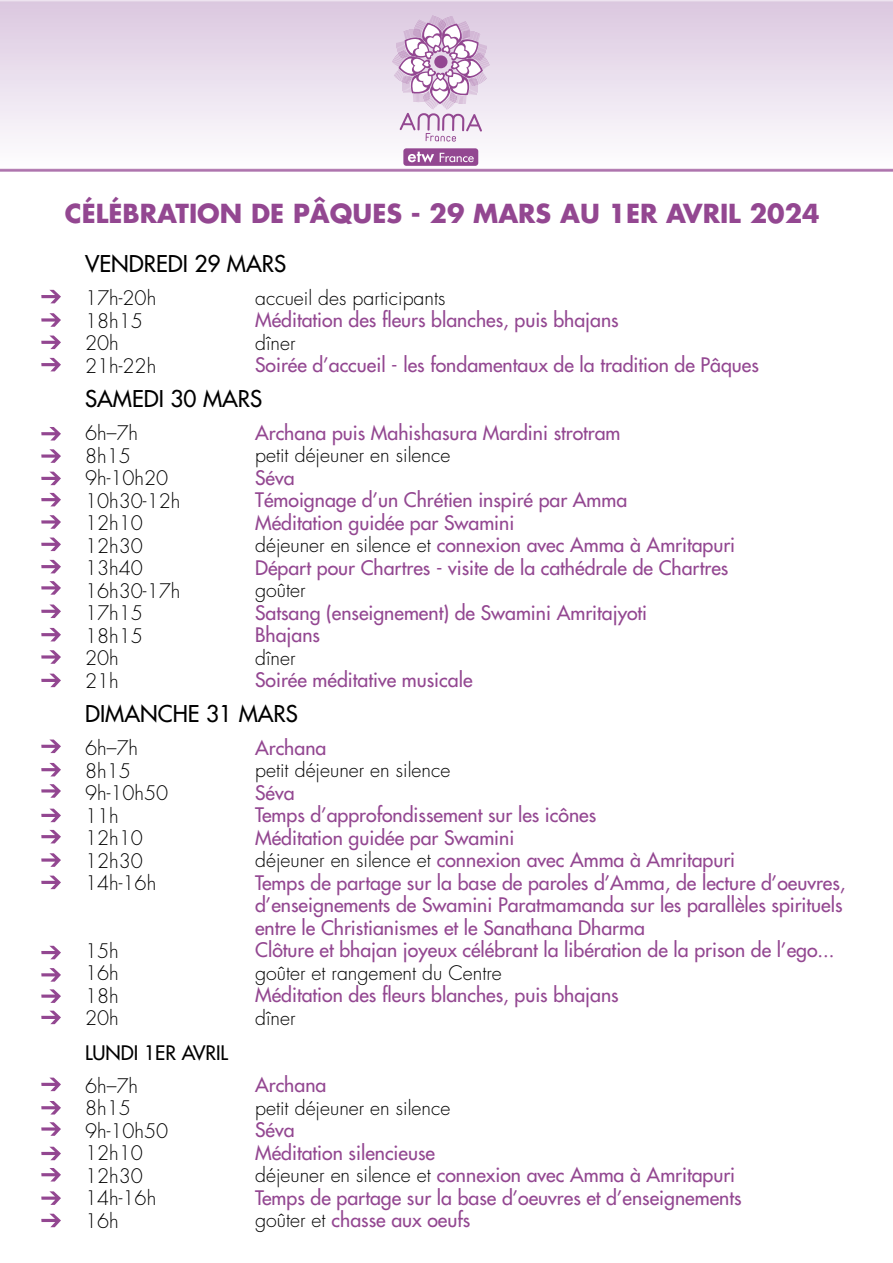
<style>
.page{position:relative;width:893px;height:1263px;background:#fff}
.page>*{position:absolute;margin:0;border:0;box-sizing:border-box;transform-origin:0 0}
.t1{font:700 25.5px "Futura";color:#934791}
.t2{font:22.5px "Futura";color:#000}
.t3{font:19.5px/22.5px "Futura";color:#934791}
.t4{font:300 19.5px/22.5px "Futura";color:#000}
.t5{font:19.5px "Futura";color:#000}
.s1{font-weight:300;color:#000}
</style>
<div class="page">
<svg style="left:41px;top:290px;width:20px;height:13px"></svg>
<svg style="left:41px;top:336px;width:20px;height:13px"></svg>
<svg style="left:41px;top:358px;width:20px;height:13px"></svg>
<svg style="left:41px;top:427px;width:20px;height:13px"></svg>
<svg style="left:41px;top:449px;width:20px;height:14px"></svg>
<svg style="left:41px;top:472px;width:20px;height:13px"></svg>
<svg style="left:41px;top:493px;width:20px;height:13px"></svg>
<svg style="left:41px;top:515px;width:20px;height:14px"></svg>
<svg style="left:41px;top:537px;width:20px;height:14px"></svg>
<svg style="left:41px;top:560px;width:20px;height:13px"></svg>
<svg style="left:41px;top:876px;width:20px;height:13px"></svg>
<svg style="left:41px;top:739px;width:20px;height:14px"></svg>
<svg style="left:41px;top:763px;width:20px;height:13px"></svg>
<svg style="left:41px;top:784px;width:20px;height:14px"></svg>
<svg style="left:41px;top:809px;width:20px;height:13px"></svg>
<svg style="left:41px;top:830px;width:20px;height:13px"></svg>
<div style="left:403px;top:148px;width:75px;height:18px;background:#934791;border-radius:3px"></div>
<svg style="left:408px;top:152px;width:26px;height:10px"></svg>
<svg style="left:440px;top:153px;width:34px;height:9px"></svg>
<svg style="left:392px;top:16px;width:98px;height:126px"></svg>
<div style="left:434px;top:55px;width:14px;height:13px;background:#934791;border-radius:50%"></div>
<svg style="left:41px;top:313px;width:20px;height:14px"></svg>
<svg style="left:41px;top:581px;width:20px;height:14px"></svg>
<svg style="left:41px;top:604px;width:20px;height:14px"></svg>
<svg style="left:41px;top:853px;width:20px;height:14px"></svg>
<svg style="left:41px;top:650px;width:20px;height:14px"></svg>
<svg style="left:41px;top:674px;width:20px;height:13px"></svg>
<svg style="left:41px;top:628px;width:20px;height:13px"></svg>
<svg style="left:41px;top:968px;width:20px;height:14px"></svg>
<svg style="left:41px;top:946px;width:20px;height:13px"></svg>
<svg style="left:41px;top:989px;width:20px;height:14px"></svg>
<svg style="left:41px;top:1011px;width:20px;height:13px"></svg>
<svg style="left:41px;top:1214px;width:20px;height:13px"></svg>
<svg style="left:41px;top:1077px;width:20px;height:14px"></svg>
<svg style="left:41px;top:1101px;width:20px;height:13px"></svg>
<svg style="left:41px;top:1122px;width:20px;height:14px"></svg>
<svg style="left:41px;top:1147px;width:20px;height:13px"></svg>
<svg style="left:41px;top:1168px;width:20px;height:13px"></svg>
<svg style="left:41px;top:1191px;width:20px;height:14px"></svg>
<h1 class="t1" style="left:65px;top:197px;width:756px">CÉLÉBRATION DE PÂQUES - 29 MARS AU 1ER AVRIL 2024</h1>
<p class="t2" style="left:85px;top:250px;width:203px">VENDREDI 29 MArs</p>
<p class="t4" style="left:85px;top:287px;width:73px">17h-20h<br>18h15<br>20h<br>21h-22h</p>
<p class="t4" style="left:255px;top:287px;width:192px">accueil des participants</p>
<p class="t3" style="left:255px;top:309px;width:365px">Méditation des fleurs blanches, puis bhajans</p>
<p class="t4" style="left:255px;top:332px;width:42px">dîner</p>
<p class="t3" style="left:255px;top:354px;width:505px">Soirée d’accueil - les fondamentaux de la tradition de Pâques</p>
<p class="t2" style="left:85px;top:385px;width:177px">SAMEDI 30 MARS</p>
<p class="t4" style="left:85px;top:422px;width:97px">6h–7h<br>8h15<br>9h-10h20<br>10h30-12h<br>12h10<br>12h30<br>13h40<br>16h30-17h<br>17h15<br>18h15<br>20h<br>21h</p>
<p class="t3" style="left:255px;top:421px;width:367px">Archana puis Mahishasura Mardini strotram</p>
<p class="t4" style="left:255px;top:444px;width:197px">petit déjeuner en silence</p>
<p class="t3" style="left:255px;top:466px;width:482px">Séva<br>Témoignage d’un Chrétien inspiré par Amma<br>Méditation guidée par Swamini<br><span class="s1">déjeuner en silence et</span> connexion avec Amma à Amritapuri Départ pour Chartres - visite de la cathédrale de Chartres</p>
<p class="t4" style="left:255px;top:579px;width:52px">goûter</p>
<p class="t3" style="left:255px;top:601px;width:394px">Satsang (enseignement) de Swamini Amritajyoti<br>Bhajans</p>
<p class="t4" style="left:255px;top:647px;width:42px">dîner</p>
<p class="t3" style="left:255px;top:669px;width:219px">Soirée méditative musicale</p>
<p class="t2" style="left:85px;top:700px;width:171px">DIMANCHE 31 mar</p>
<p class="t2" style="left:286px;top:700px;width:14px">s</p>
<p class="t4" style="left:85px;top:737px;width:85px">6h–7h<br>8h15<br>9h-10h50<br>11h<br>12h10<br>12h30<br>14h-16h</p>
<p class="t4" style="left:85px;top:940px;width:35px;text-align:justify">15h 16h 18h 20h</p>
<p class="t5" style="left:85px;top:1040px;width:32px">lundi</p>
<p class="t5" style="left:144px;top:1040px;width:49px">1er avri</p>
<p class="t5" style="left:221px;top:1040px;width:9px">l</p>
<p class="t4" style="left:85px;top:1075px;width:85px">6h–7h<br>8h15<br>9h-10h50<br>12h10<br>12h30<br>14h-16h<br>16h</p>
<p class="t3" style="left:255px;top:736px;width:73px">Archana</p>
<p class="t4" style="left:255px;top:759px;width:197px">petit déjeuner en silence</p>
<p class="t3" style="left:255px;top:781px;width:592px">Séva<br>Temps d’approfondissement sur les icônes<br>Méditation guidée par Swamini<br><span class="s1">déjeuner en silence et</span> connexion avec Amma à Amritapuri<br>Temps de partage sur la base de paroles d’Amma, de lecture d’oeuvres, d’enseignements de Swamini Paratmamanda sur les parallèles spirituels entre le Christianismes et le Sanathana Dharma<br>Clôture et bhajan joyeux célébrant la libération de la prison de l’ego...</p>
<p class="t4" style="left:255px;top:962px;width:248px">goûter et rangement du Centre</p>
<p class="t3" style="left:255px;top:984px;width:365px">Méditation des fleurs blanches, puis bhajans</p>
<p class="t4" style="left:255px;top:1007px;width:42px">dîner</p>
<p class="t3" style="left:255px;top:1074px;width:73px">Archana</p>
<p class="t4" style="left:255px;top:1097px;width:197px">petit déjeuner en silence</p>
<p class="t3" style="left:255px;top:1119px;width:488px">Séva<br>Méditation silencieuse<br><span class="s1">déjeuner en silence et</span> connexion avec Amma à Amritapuri Temps de partage sur la base d’oeuvres et d’enseignements <span class="s1">goûter et</span> chasse aux oeufs</p>
</div>
